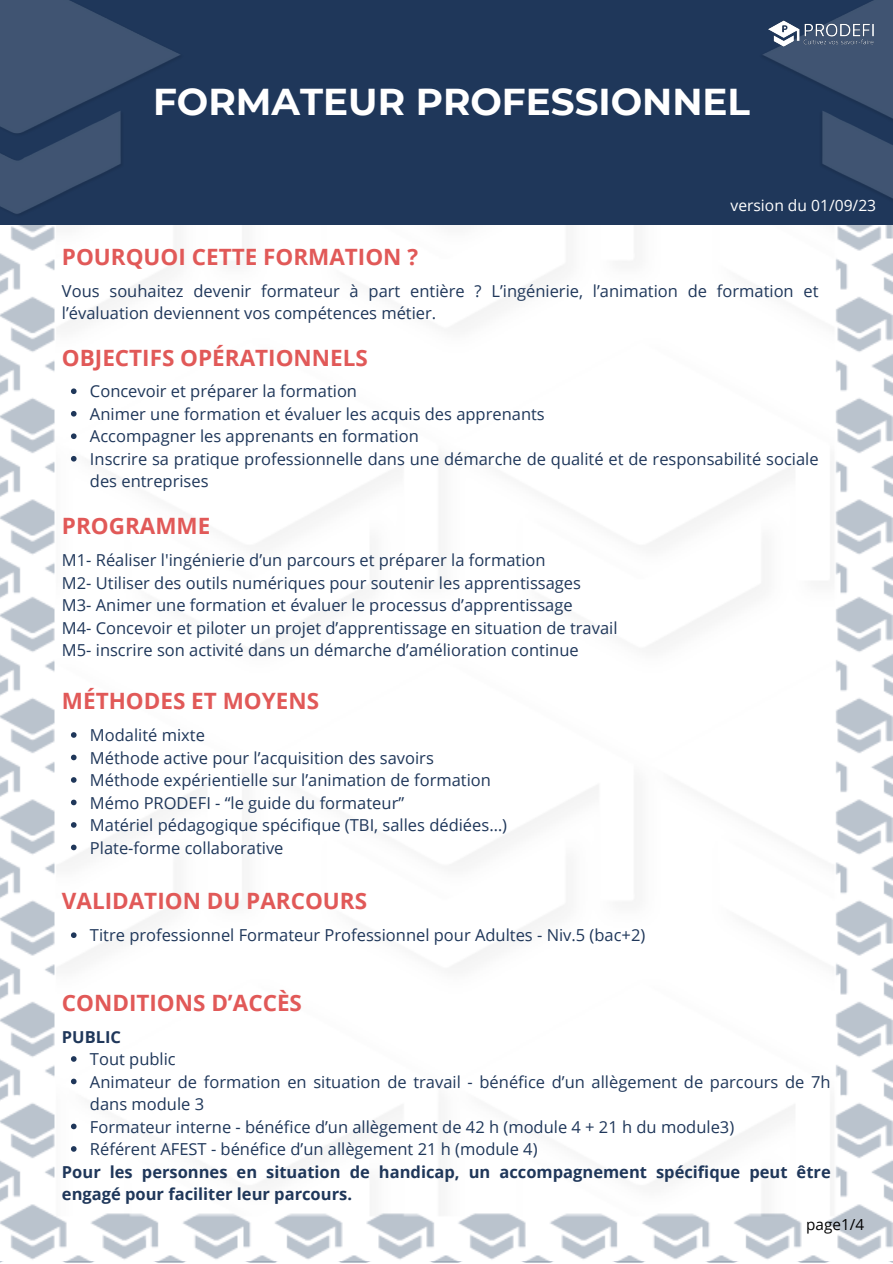
<style>
.page{position:relative;width:893px;height:1264px;background:#fff}
.page>*{position:absolute;margin:0;border:0;box-sizing:border-box;transform-origin:0 0}
.t1{font:700 37.35px "Montserrat";color:#fff}
.t2{font:700 22.5px "Open Sans";color:#e15958}
.t3{font:16.5px/22.5px "Open Sans";color:#1f375a}
.t4{font:700 16.5px/22.5px "Open Sans";color:#1f375a}
.t5{font:15.6px "Open Sans";color:#fff}
.t6{font:15.3px "Open Sans";color:#000}
</style>
<div class="page">
<img style="left:0;top:224px;width:892px;height:1038px">
<div style="left:0;top:0;width:892px;height:224px;background:#1f375a"></div>
<img style="left:0;top:0;width:398px;height:228px">
<img style="left:544px;top:0;width:348px;height:228px">
<svg style="left:71px;top:388px;width:6px;height:6px"></svg>
<svg style="left:71px;top:411px;width:6px;height:5px"></svg>
<svg style="left:71px;top:433px;width:6px;height:6px"></svg>
<svg style="left:71px;top:456px;width:6px;height:5px"></svg>
<svg style="left:71px;top:732px;width:6px;height:5px"></svg>
<svg style="left:71px;top:754px;width:6px;height:6px"></svg>
<svg style="left:71px;top:777px;width:6px;height:5px"></svg>
<svg style="left:71px;top:799px;width:6px;height:6px"></svg>
<svg style="left:71px;top:822px;width:6px;height:5px"></svg>
<svg style="left:71px;top:844px;width:6px;height:6px"></svg>
<svg style="left:71px;top:932px;width:6px;height:6px"></svg>
<svg style="left:71px;top:1056px;width:6px;height:5px"></svg>
<svg style="left:71px;top:1078px;width:6px;height:6px"></svg>
<svg style="left:71px;top:1123px;width:6px;height:6px"></svg>
<svg style="left:71px;top:1146px;width:6px;height:5px"></svg>
<img style="left:764px;top:19px;width:112px;height:31px">
<p class="t1" style="left:153px;top:79px;width:598px">FORMATEUR PROFESSIONNEL</p>
<p class="t5" style="left:730px;top:195px;width:147px">version du 01/09/23</p>
<p class="t2" style="left:62px;top:241px;width:357px">POURQUOI CETTE FORMATION ?</p>
<p class="t3" style="left:62px;top:279px;width:758px">Vous souhaitez devenir formateur à part entière ? L’ingénierie, l’animation de formation et l’évaluation deviennent vos compétences métier.</p>
<p class="t2" style="left:62px;top:342px;width:307px">OBJECTIFS OPÉRATIONNELS</p>
<p class="t3" style="left:90px;top:380px;width:268px">Concevoir et préparer la formation</p>
<p class="t3" style="left:90px;top:402px;width:456px">Animer une formation et évaluer les acquis des apprenants</p>
<p class="t3" style="left:90px;top:425px;width:330px">Accompagner les apprenants en formation</p>
<p class="t3" style="left:90px;top:447px;width:730px">Inscrire sa pratique professionnelle dans une démarche de qualité et de responsabilité sociale des entreprises</p>
<p class="t2" style="left:62px;top:510px;width:150px">PROGRAMME</p>
<p class="t3" style="left:62px;top:549px;width:485px">M1- Réaliser l'ingénierie d’un parcours et préparer la formation</p>
<p class="t3" style="left:62px;top:571px;width:520px">M2- Utiliser des outils numériques pour soutenir les apprentissages</p>
<p class="t3" style="left:62px;top:593px;width:512px">M3- Animer une formation et évaluer le processus d’apprentissage</p>
<p class="t3" style="left:62px;top:616px;width:557px">M4- Concevoir et piloter un projet d’apprentissage en situation de travail</p>
<p class="t3" style="left:62px;top:638px;width:518px">M5- inscrire son activité dans un démarche d’amélioration continue</p>
<p class="t2" style="left:62px;top:684px;width:258px">MÉTHODES ET MOYENS</p>
<p class="t3" style="left:90px;top:723px;width:116px">Modalité mixte</p>
<p class="t3" style="left:90px;top:746px;width:345px">Méthode active pour l’acquisition des savoirs</p>
<p class="t3" style="left:90px;top:768px;width:402px">Méthode expérientielle sur l’animation de formation</p>
<p class="t3" style="left:90px;top:791px;width:316px">Mémo PRODEFI - “le guide du formateur”</p>
<p class="t3" style="left:90px;top:813px;width:418px">Matériel pédagogique spécifique (TBI, salles dédiées…)</p>
<p class="t3" style="left:90px;top:836px;width:195px">Plate-forme collaborative</p>
<p class="t2" style="left:62px;top:885px;width:306px">VALIDATION DU PARCOURS</p>
<p class="t3" style="left:90px;top:923px;width:557px">Titre professionnel Formateur Professionnel pour Adultes - Niv.5 (bac+2)</p>
<p class="t2" style="left:62px;top:986px;width:241px">CONDITIONS D’ACCÈS</p>
<p class="t4" style="left:62px;top:1025px;width:61px">PUBLIC</p>
<p class="t3" style="left:90px;top:1047px;width:87px">Tout public</p>
<p class="t3" style="left:90px;top:1069px;width:742px">Animateur de formation en situation de travail - bénéfice d’un allègement de parcours de 7h dans module 3</p>
<p class="t3" style="left:90px;top:1114px;width:645px">Formateur interne - bénéfice d’un allègement de 42 h (module 4 + 21 h du module3)</p>
<p class="t3" style="left:90px;top:1137px;width:449px">Référent AFEST - bénéfice d’un allègement 21 h (module 4)</p>
<p class="t4" style="left:62px;top:1159px;width:770px">Pour les personnes en situation de handicap, un accompagnement spécifique peut être engagé pour faciliter leur parcours.</p>
<p class="t6" style="left:806px;top:1213px;width:59px">page1/4</p>
</div>
